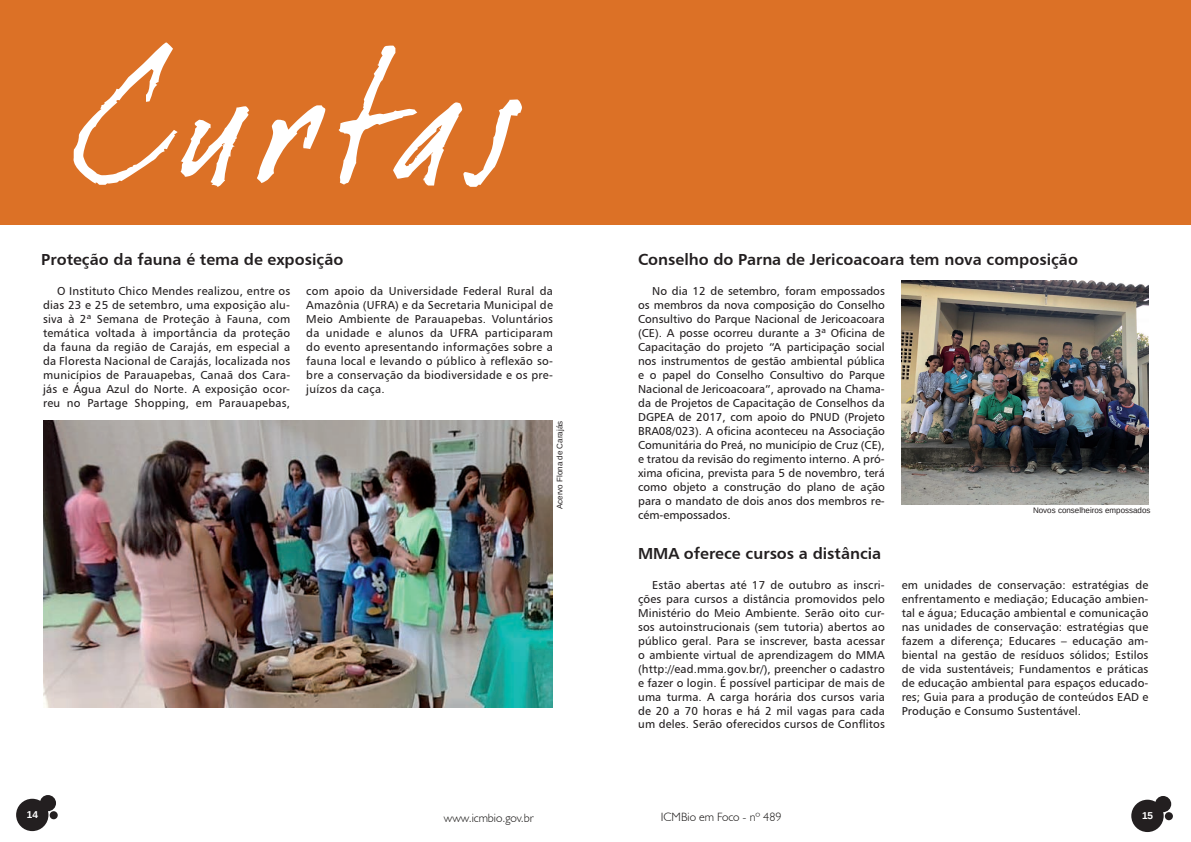
<style>
.page{position:relative;width:1191px;height:842px;background:#fff}
.page>*{position:absolute;margin:0;border:0;box-sizing:border-box;transform-origin:0 0}
.t1{font:16px "Humanist 777 BT Bold B";color:#231f20}
.t2{font:300 12px "Humanist 521 BT";color:#1c1a19}
.t3{font:11.5px/14px "Humanist 777 BT Roman B";letter-spacing:.01em;color:#231f20;text-align:justify}
.t4{font:700 10px "Liberation Sans";color:#fff}
.t5{font:8px "Liberation Sans";color:#231f20}
</style>
<div class="page">
<div style="left:0;top:0;width:1191px;height:225px;background:#dc7126"></div>
<svg style="left:73px;top:42px;width:449px;height:145px"></svg>
<div style="left:16px;top:799px;width:32px;height:32px;background:#231f20;border-radius:50%"></div>
<div style="left:40px;top:795px;width:16px;height:16px;background:#231f20;border-radius:50%"></div>
<div style="left:50px;top:811px;width:8px;height:8px;background:#231f20;border-radius:50%"></div>
<div style="left:1131px;top:800px;width:32px;height:32px;background:#231f20;border-radius:50%"></div>
<div style="left:1155px;top:796px;width:16px;height:16px;background:#231f20;border-radius:50%"></div>
<div style="left:1164px;top:812px;width:8px;height:8px;background:#231f20;border-radius:50%"></div>
<img style="left:44px;top:421px;width:508px;height:286px">
<img style="left:901px;top:281px;width:247px;height:224px">
<h1 class="t1" style="left:41px;top:249px;width:303px">Proteção da fauna é tema de exposição</h1>
<p class="t3" style="left:43px;top:283px;width:249px;text-indent:14px">O Instituto Chico Mendes realizou, entre os dias 23 e 25 de setembro, uma exposição alu&shy;siva à 2ª Semana de Proteção à Fauna, com temática voltada à importância da proteção da fauna da região de Carajás, em especial a da Floresta Nacional de Carajás, localizada nos municípios de Parauapebas, Canaã dos Cara&shy;jás e Água Azul do Norte. A exposição ocor&shy;reu no Partage Shopping, em Parauapebas,</p>
<p class="t3" style="left:306px;top:283px;width:248px">com apoio da Universidade Federal Rural da Amazônia (UFRA) e da Secretaria Municipal de Meio Ambiente de Parauapebas. Voluntários da unidade e alunos da UFRA participaram do evento apresentando informações sobre a fauna local e levando o público à reflexão so&shy;bre a conservação da biodiversidade e os pre&shy;juízos da caça.</p>
<p class="t5" style="left:554px;top:509px;width:90px;rotate:-90deg">Acervo Flona de Carajás</p>
<h1 class="t1" style="left:638px;top:249px;width:441px">Conselho do Parna de Jericoacoara tem nova composição</h1>
<p class="t3" style="left:638px;top:283px;width:248px;text-indent:14px">No dia 12 de setembro, foram empossados os membros da nova composição do Conselho Consultivo do Parque Nacional de Jericoacoara (CE). A posse ocorreu durante a 3ª Oficina de Capacitação do projeto “A participação social nos instrumentos de gestão ambiental pública e o papel do Conselho Consultivo do Parque Nacional de Jericoacoara”, aprovado na Chama&shy;da de Projetos de Capacitação de Conselhos da DGPEA de 2017, com apoio do PNUD (Projeto BRA08/023). A oficina aconteceu na Associação Comunitária do Preá, no município de Cruz (CE), e tratou da revisão do regimento interno. A pró&shy;xima oficina, prevista para 5 de novembro, terá como objeto a construção do plano de ação para o mandato de dois anos dos membros re&shy;cém-empossados.</p>
<h1 class="t1" style="left:638px;top:543px;width:245px">MMA oferece cursos a distância</h1>
<p class="t3" style="left:638px;top:577px;width:248px;text-indent:14px">Estão abertas até 17 de outubro as inscri&shy;ções para cursos a distância promovidos pelo Ministério do Meio Ambiente. Serão oito cur&shy;sos autoinstrucionais (sem tutoria) abertos ao público geral. Para se inscrever, basta acessar o ambiente virtual de aprendizagem do MMA (http://ead.mma.gov.br/), preencher o cadastro e fazer o login. É possível participar de mais de uma turma. A carga horária dos cursos varia de 20 a 70 horas e há 2 mil vagas para cada um deles. Serão oferecidos cursos de Conflitos</p>
<p class="t5" style="left:1033px;top:506px;width:119px">Novos conselheiros empossados</p>
<p class="t3" style="left:901px;top:577px;width:248px">em unidades de conservação: estratégias de enfrentamento e mediação; Educação ambien&shy;tal e água; Educação ambiental e comunicação nas unidades de conservação: estratégias que fazem a diferença; Educares – educação am&shy;biental na gestão de resíduos sólidos; Estilos de vida sustentáveis; Fundamentos e práticas de educação ambiental para espaços educado&shy;res; Guia para a produção de conteúdos EAD e Produção e Consumo Sustentável.</p>
<p class="t4" style="left:27px;top:808px;width:13px">14</p>
<p class="t4" style="left:1142px;top:809px;width:13px">15</p>
<p class="t2" style="left:444px;top:810px;width:92px">www.icmbio.gov.br</p>
<p class="t2" style="left:661px;top:810px;width:122px">ICMBio em Foco - nº 489</p>
</div>
